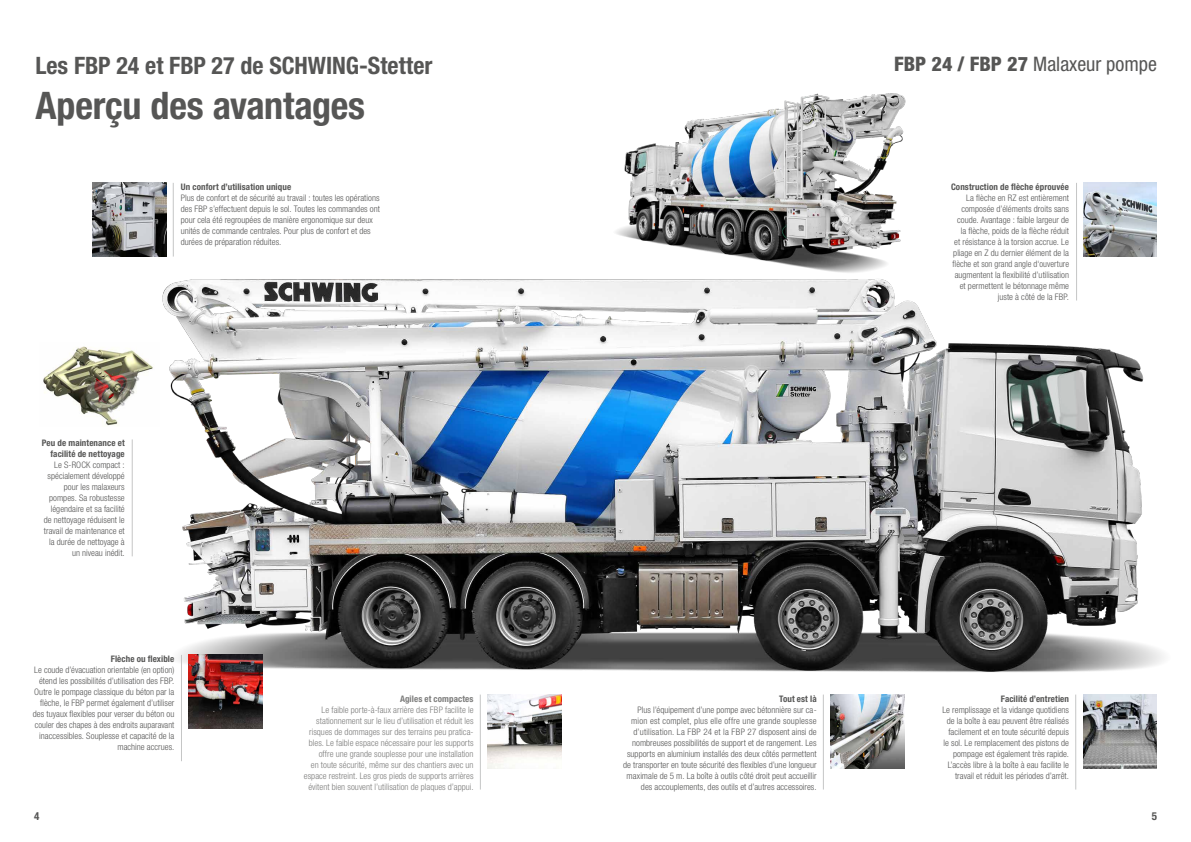
<style>
.page{position:relative;width:1191px;height:842px;background:#fff}
.page>*{position:absolute;margin:0;border:0;box-sizing:border-box;transform-origin:0 0}
.t1{font:700 condensed 38px "Helvetica Neue LT";letter-spacing:-.005em;color:#565655}
.t2{font:700 condensed 24px "Helvetica Neue LT";color:#565655}
.t3{font:condensed 20px "Helvetica Neue LT";color:#565655}
.t4{font:700 condensed 11px "Helvetica Neue LT";color:#565655}
.t5{font:300 condensed 9px/11px "Helvetica Neue LT";letter-spacing:.005em;color:#565655;text-align:right}
.t6{font:300 condensed 9px/11px "Helvetica Neue LT";letter-spacing:.005em;color:#7d7d7c;text-align:right}
.t7{font:700 condensed 9px/11px "Helvetica Neue LT";letter-spacing:.01em;color:#565655;text-align:right}
.t8{font:700 condensed 9px "Helvetica Neue LT";letter-spacing:.01em;color:#7d7d7c}
.s1{font-weight:800}
</style>
<div class="page">
<img style="left:615px;top:93px;width:291px;height:154px">
<img style="left:131px;top:247px;width:1033px;height:461px">
<img style="left:488px;top:694px;width:73px;height:74px">
<hr style="left:480px;top:694px;width:1px;height:95px;background:#c5c6c6">
<img style="left:93px;top:183px;width:74px;height:74px">
<hr style="left:173px;top:183px;width:1px;height:74px;background:#c5c6c6">
<img style="left:43px;top:343px;width:116px;height:84px">
<img style="left:831px;top:694px;width:73px;height:74px">
<hr style="left:1075px;top:694px;width:1px;height:95px;background:#c5c6c6">
<img style="left:1083px;top:183px;width:74px;height:74px">
<hr style="left:1076px;top:183px;width:1px;height:117px;background:#c5c6c6">
<img style="left:1083px;top:694px;width:74px;height:74px">
<img style="left:189px;top:655px;width:73px;height:74px">
<hr style="left:181px;top:655px;width:1px;height:106px;background:#c5c6c6">
<hr style="left:132px;top:439px;width:1px;height:117px;background:#c5c6c6">
<hr style="left:823px;top:694px;width:1px;height:95px;background:#c5c6c6">
<h2 class="t2" style="left:35px;top:51px;width:398px">Les FBP 24 et FBP 27 de SCHWING-Stetter</h2>
<h1 class="t1" style="left:35px;top:82px;width:331px">Aperçu des avantages</h1>
<p class="t7" style="left:181px;top:181px;width:112px">Un confort d’utilisation unique</p>
<p class="t5" style="left:181px;top:192px;width:201px;text-align:left">Plus de confort et de sécurité au travail : toutes les opérations des FBP s’effectuent depuis le sol. Toutes les commandes ont pour cela été regroupées de manière ergonomique sur deux unités de commande centrales. Pour plus de confort et des durées de préparation réduites.</p>
<p class="t7" style="left:42px;top:438px;width:84px">Peu de maintenance et facilité de nettoyage</p>
<p class="t5" style="left:44px;top:460px;width:83px">Le S-ROCK compact : spécialement développé pour les malaxeurs pompes. Sa robustesse légendaire et sa facilité de nettoyage réduisent le travail de maintenance et la durée de nettoyage à un niveau inédit.</p>
<p class="t7" style="left:111px;top:653px;width:65px">Flèche ou flexible</p>
<p class="t5" style="left:33px;top:664px;width:143px">Le coude d’évacuation orientable (en option) étend les possibilités d’utilisation des FBP.<br>Outre le pompage classique du béton par la flèche, le FBP permet également d’utiliser des tuyaux flexibles pour verser du béton ou couler des chapes à des endroits auparavant inaccessibles. Souplesse et capacité de la machine accrues.</p>
<p class="t8" style="left:400px;top:693px;width:75px">Agiles et compactes</p>
<p class="t6" style="left:304px;top:704px;width:171px">Le faible porte-à-faux arrière des FBP facilite le stationnement sur le lieu d’utilisation et réduit les risques de dommages sur des terrains peu pratica&shy;bles. Le faible espace nécessaire pour les supports offre une grande souplesse pour une installation<br>en toute sécurité, même sur des chantiers avec un espace restreint. Les gros pieds de supports arrières évitent bien souvent l’utilisation de plaques d’appui.</p>
<h3 class="t3" style="left:894px;top:53px;width:264px"><span class="s1">FBP 24 / FBP 27</span> Malaxeur pompe</h3>
<p class="t7" style="left:951px;top:181px;width:119px">Construction de flèche éprouvée</p>
<p class="t5" style="left:952px;top:192px;width:118px">La flèche en RZ est entièrement composée d’éléments droits sans coude. Avantage : faible largeur de la flèche, poids de la flèche réduit<br>et résistance à la torsion accrue. Le pliage en Z du dernier élément de la flèche et son grand angle d‘ouverture augmentent la flexibilité d’utilisation et permettent le bétonnage même juste à côté de la FBP.</p>
<p class="t7" style="left:779px;top:693px;width:39px">Tout est là</p>
<p class="t5" style="left:623px;top:704px;width:195px">Plus l’équipement d’une pompe avec bétonnière sur ca&shy;mion est complet, plus elle offre une grande souplesse d’utilisation. La FBP 24 et la FBP 27 disposent ainsi de nombreuses possibilités de support et de rangement. Les supports en aluminium installés des deux côtés permettent de transporter en toute sécurité des flexibles d’une longueur maximale de 5 m. La boîte à outils côté droit peut accueillir des accouplements, des outils et d’autres accessoires.</p>
<p class="t7" style="left:1000px;top:693px;width:70px">Facilité d’entretien</p>
<p class="t5" style="left:942px;top:704px;width:128px">Le remplissage et la vidange quotidiens de la boîte à eau peuvent être réalisés facilement et en toute sécurité depuis le sol. Le remplacement des pistons de pompage est également très rapide.<br>L’accès libre à la boîte à eau facilite le travail et réduit les périodes d’arrêt.</p>
<p class="t4" style="left:34px;top:809px;width:7px">4</p>
<p class="t4" style="left:1151px;top:809px;width:7px">5</p>
</div>
